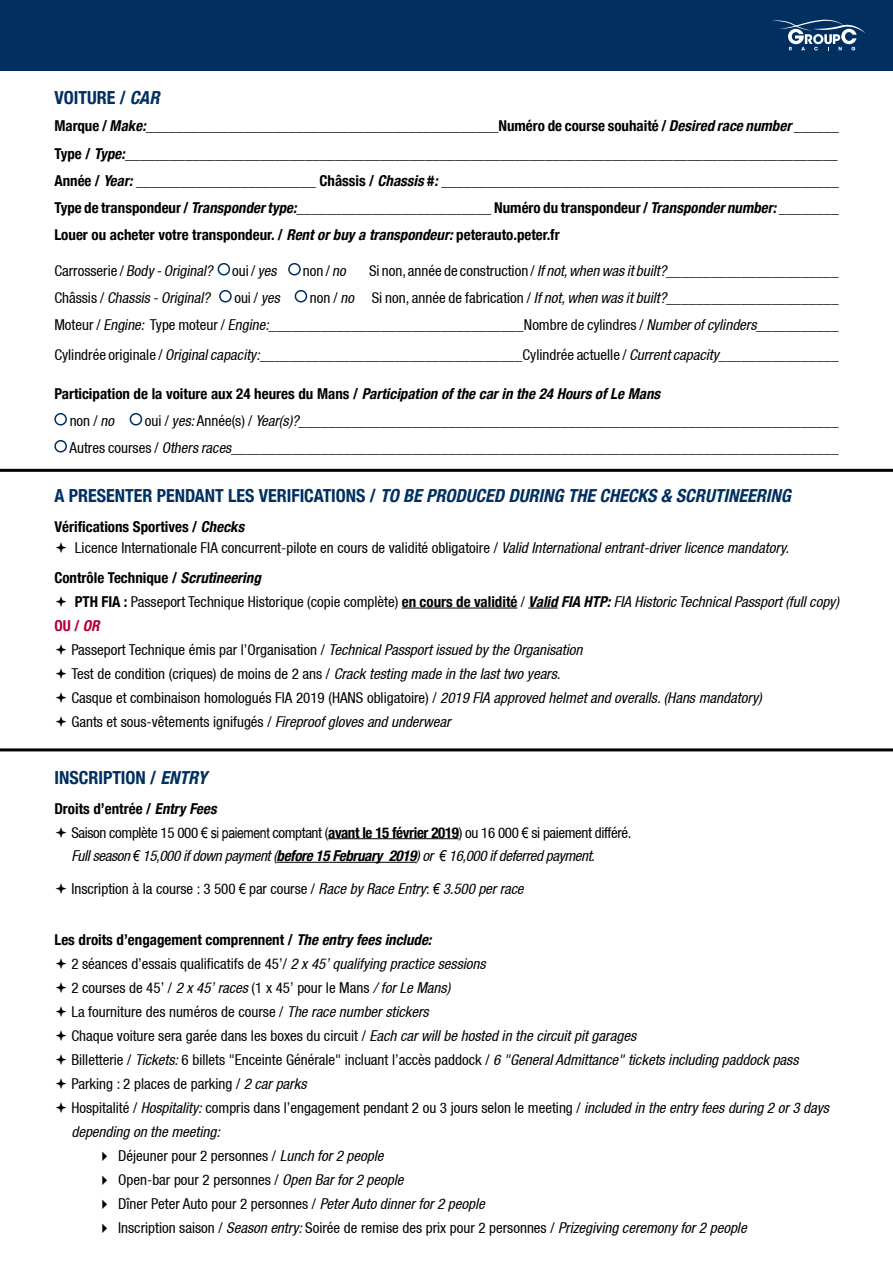
<style>
.page{position:relative;width:893px;height:1263px;background:#fff}
.page>*{position:absolute;margin:0;border:0;box-sizing:border-box;transform-origin:0 0}
.t1{font:italic 700 condensed 18px "Helvetica 77";color:#002f60}
.t2{font:700 condensed 18px "Helvetica 77";color:#002f60}
.t3{font:condensed 15px/24px "Helvetica 57";color:#000}
.t4{font:700 condensed 15px/27px "Helvetica 77";color:#000;text-align:justify}
.t5{font:italic condensed 15px/27px "Helvetica 57";letter-spacing:-.025em;color:#000;text-align:right}
.t6{font:italic 700 condensed 15px/30px "Helvetica 77";color:#000}
.t7{font:italic condensed 15px "Helvetica 57";color:#000}
.t8{font:italic condensed 15px "Helvetica 57";color:#000}
.t9{font:700 condensed 15px "Helvetica 77";color:#b30034}
.s1{font-style:italic}
.s2{font-style:normal}
.s3{font-family:"Helvetica 77";font-weight:700;font-style:italic}
.s4{font-family:"Helvetica 57";font-weight:400;font-style:normal}
.s5{font-family:"Helvetica 57";font-weight:400}
.s6{font-style:inherit}
.s7{font-family:"Helvetica 77";font-weight:700}
.s8{font-family:"Arial Narrow";font-style:normal;font-stretch:normal}
.s9{font-family:"Helvetica 77";font-weight:700;font-style:normal}
.s10{font-family:"Arial Narrow";font-stretch:normal}
.s11{font-family:"Arial Narrow";font-style:italic;font-stretch:normal}
</style>
<div class="page">
<div style="left:0;top:0;width:893px;height:70px;background:#002f60"></div>
<svg style="left:772px;top:20px;width:93px;height:30px"></svg>
<div style="left:218px;top:263px;width:12px;height:12px;border:2px solid #002f60;border-radius:50%"></div>
<div style="left:288px;top:263px;width:13px;height:12px;border:2px solid #002f60;border-radius:50%"></div>
<div style="left:219px;top:290px;width:13px;height:12px;border:2px solid #002f60;border-radius:50%"></div>
<div style="left:295px;top:290px;width:12px;height:12px;border:2px solid #002f60;border-radius:50%"></div>
<div style="left:54px;top:413px;width:13px;height:12px;border:2px solid #002f60;border-radius:50%"></div>
<div style="left:130px;top:413px;width:12px;height:12px;border:2px solid #002f60;border-radius:50%"></div>
<div style="left:54px;top:440px;width:13px;height:12px;border:2px solid #002f60;border-radius:50%"></div>
<hr style="left:402px;top:608px;width:115px;height:1px;background:#000">
<hr style="left:528px;top:608px;width:30px;height:1px;background:#000">
<hr style="left:328px;top:838px;width:131px;height:1px;background:#000">
<hr style="left:277px;top:862px;width:139px;height:1px;background:#000">
<hr style="left:0;top:469px;width:893px;height:3px;background:#000">
<hr style="left:0;top:748px;width:893px;height:3px;background:#000">
<p class="t2" style="left:54px;top:87px;width:106px">VOITURE / <span class="s1">CAR</span></p>
<p class="t4" style="left:54px;top:112px;width:786px">Marque / <span class="s1">Make:</span>_______________________________________________Numéro de course souhaité / <span class="s1">Desired race number</span> ______ Type / <span class="s1">Type:</span>_______________________________________________________________________________________________ Année / <span class="s1">Year:</span>________________________ Châssis / <span class="s1">Chassis</span> #<span class="s1">:</span>_____________________________________________________ Ty p e d e t r a n s p o n d e u r / <span class="s1">Transpondertype:__________________________</span> N u m é r o d u t r a n s p o n d e u r / <span class="s1">Transpondernumber:</span>________ Louer ou acheter votre transpondeur. / <span class="s1">Rent or buy a transpondeur:</span> peterauto.peter.fr</p>
<p class="t7" style="left:54px;top:262px;width:227px"><span class="s2">C a r ro s s e r i e /</span> Body -Original? <span class="s2">o u i /</span> yes</p>
<p class="t3" style="left:303px;top:258px;width:47px">non / <span class="s1">no</span></p>
<p class="t3" style="left:369px;top:258px;width:475px">Si non, année de construction / <span class="s1">If not, when was it built?</span><span class="s3">_______________________</span></p>
<p class="t7" style="left:54px;top:289px;width:160px"><span class="s2">C h â s s i s /</span> Chassis -Original?</p>
<p class="t3" style="left:234px;top:285px;width:50px">oui / <span class="s1">yes</span></p>
<p class="t3" style="left:310px;top:285px;width:534px">non / <span class="s1">no</span> Si non, année de fabrication / <span class="s1">If not, when was it built?</span><span class="s3">_______________________</span></p>
<p class="t6" style="left:54px;top:309px;width:789px"><span class="s4">M o t e u r /</span> <span class="s5">Engine:</span> <span class="s4">Ty p e m o t e u r /</span> <span class="s5">Engine:</span>_______________________________<span class="s5">___</span><span class="s4">N o m b r e d e c y l i n d r e s /</span> <span class="s5">Num b er o f cylin ders</span>___________<br><span class="s4">C y l i n d r é e o r i g i n a l e /</span> <span class="s5">Originalcapacity:_</span>________________________________<span class="s5">__</span><span class="s4">C y l i n d r é e a c t u e l l e /</span> <span class="s5">Curren t capa city___</span>_____________</p>
<p class="t4" style="left:54px;top:379px;width:607px">Participation de la voiture aux 24 heures du Mans / <span class="s1">Participation of the car in the 24 Hours of Le Mans</span></p>
<p class="t3" style="left:70px;top:408px;width:49px">non / <span class="s1">no</span></p>
<p class="t5" style="left:70px;top:407px;width:774px"><span class="s2">oui /</span> <span class="s6">yes:</span><span class="s2">Année(s) /</span> Year(s)?________________________________________________________________<span class="s7">________<br></span><span class="s2">Autres courses /</span> <span class="s6">Others races</span>_________________________________________________________________________________</p>
<p class="t1" style="left:54px;top:485px;width:738px"><span class="s2">A PRESENTER PENDANT LES VERIFICATIONS /</span> TO BE PRODUCED DURING THE CHECKS &amp; SCRUTINEERING</p>
<p class="t4" style="left:54px;top:513px;width:195px">Vérifications Sportives / <span class="s1">Checks</span></p>
<p class="t3" style="left:75px;top:535px;width:716px">Licence Internationale FIA concurrent-pilote en cours de validité obligatoire / <span class="s1">Valid International entrant-driver licence mandatory.</span></p>
<p class="t4" style="left:54px;top:564px;width:208px">Contrôle Technique / <span class="s1">Scrutineering</span></p>
<p class="t3" style="left:75px;top:589px;width:766px"><span class="s7">PTH FIA :</span> Passeport Technique Historique (copie complète) <span class="s7">en cours de validité</span> / <span class="s3">Valid FIA HTP:</span> <span class="s1">FIA Historic Technical Passport (full copy)</span></p>
<p class="t9" style="left:54px;top:616px;width:47px">OU / <span class="s1">OR</span></p>
<p class="t3" style="left:71px;top:637px;width:692px">Passeport Technique émis par l’Organisation / <span class="s1">Technical Passport issued by the Organisation<br></span>Test de condition (criques) de moins de 2 ans / <span class="s1">Crack testing made in the last two years.<br></span>Casque et combinaison homologués FIA 2019 (HANS obligatoire) / <span class="s1">2019 FIA approved helmet and overalls. (Hans mandatory)<br></span>Gants et sous-vêtements ignifugés / <span class="s1">Fireproof gloves and underwear</span></p>
<p class="t2" style="left:54px;top:767px;width:154px">INSCRIPTION / <span class="s1">ENTRY</span></p>
<p class="t4" style="left:54px;top:795px;width:167px">Droits d’entrée / <span class="s1">Entry Fees</span></p>
<p class="t5" style="left:71px;top:820px;width:561px;line-height:23.5px;text-align:left"><span class="s2">Saison complète 15 000</span> <span class="s8">€ si paiement</span> <span class="s2">comptant (</span><span class="s9">avant le 15 février 2019</span><span class="s2">) ou 16 000</span> <span class="s8">€</span> <span class="s2">si paiement différé.<br></span>Full season <span class="s10">€</span> 15,000 if down payment (<span class="s7">before 15 February 2019</span>) or <span class="s10">€</span> 16,000 if deferred payment.</p>
<p class="t3" style="left:71px;top:876px;width:454px">Inscription à la course : 3 500 <span class="s10">€</span> par course / <span class="s1">Race by Race Entry</span>: <span class="s11">€</span> <span class="s1">3.500 per race</span></p>
<p class="t4" style="left:54px;top:926px;width:379px">Les droits d’engagement comprennent / <span class="s1">The entry fees include:</span></p>
<p class="t3" style="left:71px;top:951px;width:416px">2 séances d’essais qualificatifs de 45’/ <span class="s1">2 x 45’ qualifying practice sessions</span></p>
<p class="t3" style="left:71px;top:975px;width:380px">2 courses de 45’ / <span class="s1">2 x 45’ races</span> (1 x 45’ pour le Mans <span class="s1">/ for Le Mans)</span></p>
<p class="t3" style="left:71px;top:999px;width:359px">La fourniture des numéros de course / <span class="s1">The race number stickers</span></p>
<p class="t3" style="left:71px;top:1023px;width:566px">Chaque voiture sera garée dans les boxes du circuit / <span class="s1">Each car will be hosted in the circuit pit garages</span></p>
<p class="t3" style="left:71px;top:1047px;width:729px">Billetterie / <span class="s1">Tickets:</span> 6 billets "Enceinte Générale" incluant l’accès paddock / <span class="s1">6 "General Admittance" tickets including paddock pass</span></p>
<p class="t3" style="left:71px;top:1071px;width:237px">Parking : 2 places de parking / <span class="s1">2 car parks</span></p>
<p class="t3" style="left:71px;top:1095px;width:759px">Hospitalité / <span class="s1">Hospitality:</span> compris dans l’engagement pendant 2 ou 3 jours selon le meeting / <span class="s1">included in the entry fees during 2 or 3 days</span></p>
<p class="t8" style="left:71px;top:1123px;width:150px">depending on the meeting:</p>
<p class="t3" style="left:118px;top:1143px;width:267px">Déjeuner pour 2 personnes / <span class="s1">Lunch for 2 people</span></p>
<p class="t3" style="left:118px;top:1167px;width:287px">Open-bar pour 2 personnes / <span class="s1">Open Bar for 2 people</span></p>
<p class="t3" style="left:118px;top:1191px;width:368px">Dîner Peter Auto pour 2 personnes / <span class="s1">Peter Auto dinner for 2 people</span></p>
<p class="t3" style="left:118px;top:1215px;width:630px">Inscription saison / <span class="s1">Season entry:</span> Soirée de remise des prix pour 2 personnes / <span class="s1">Prizegiving ceremony for 2 people</span></p>
</div>
